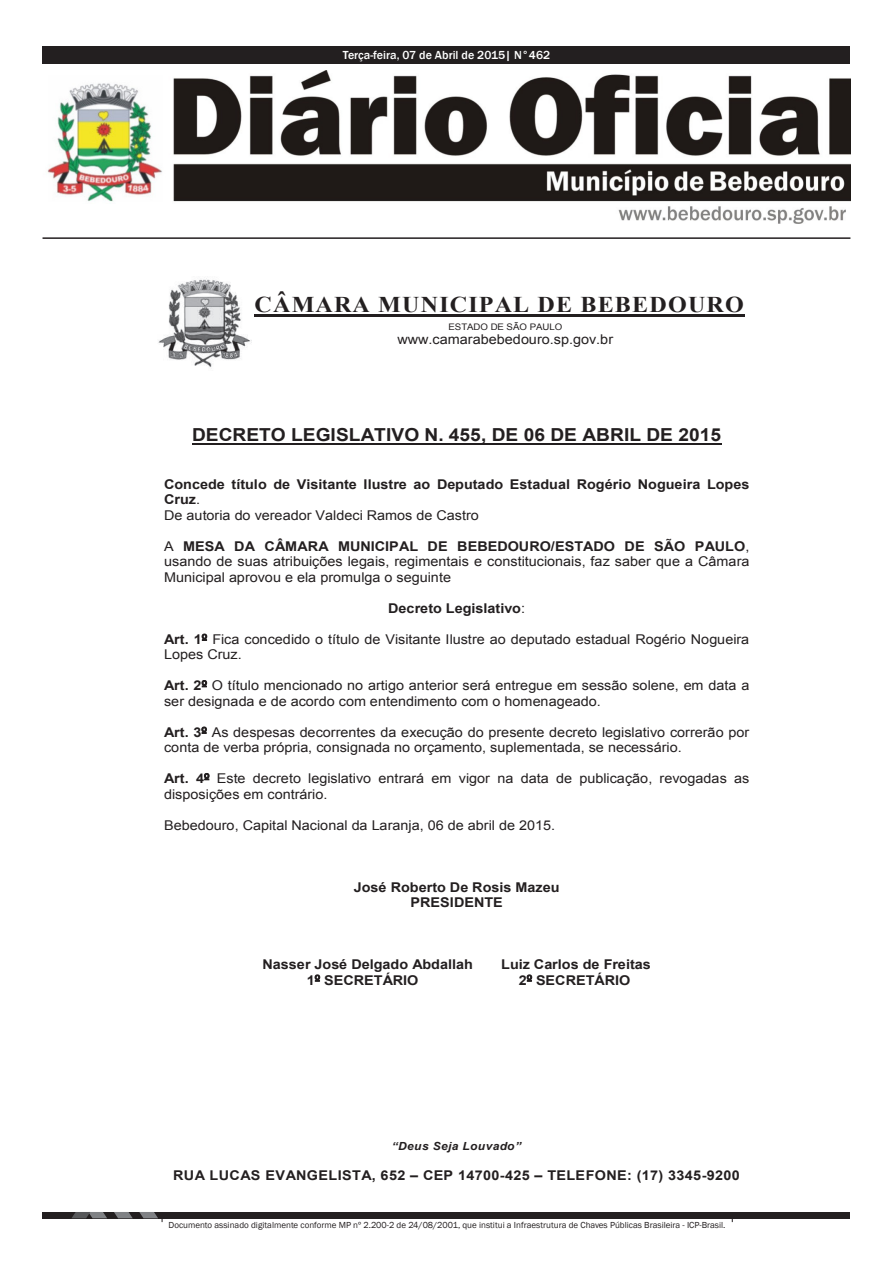
<style>
.page{position:relative;width:893px;height:1263px;background:#fff}
.page>*{position:absolute;margin:0;border:0;box-sizing:border-box;transform-origin:0 0}
.t1{font:700 22.5px "Times New Roman";letter-spacing:.05em;color:#231f20;scale:1.07 1}
.t2{font:700 17.85px "Arial";color:#231f20;scale:1.07 1}
.t3{font:13.5px/15.5px "Arial";color:#231f20;scale:1.07 1}
.t4{font:700 13.5px/15.5px "Arial";color:#231f20;scale:1.07 1}
.t5{font:700 13.5px "Arial";letter-spacing:.025em;color:#231f20;scale:1.07 1}
.t6{font:500 12px "Franklin Gothic";color:#fff}
.t7{font:italic 700 11.25px "Arial";letter-spacing:.035em;color:#231f20;scale:1.07 1}
.t8{font:9px "Franklin Gothic";color:#231f20}
.t9{font:9px "Arial";color:#231f20;scale:1.07 1}
.s1{font-weight:400}
.s2{font-weight:700}
.s3{font-family:"Microsoft Sans Serif"}
.s4{font-family:"Microsoft Sans Serif";font-weight:400}
</style>
<div class="page">
<div style="left:43px;top:47px;width:807px;height:17px;background:#231f20"></div>
<img style="left:47px;top:71px;width:803px;height:153px">
<div style="left:43px;top:1212px;width:807px;height:6px;background:#231f20"></div>
<svg style="left:114px;top:1212px;width:19px;height:6px"></svg>
<svg style="left:72px;top:1212px;width:35px;height:6px"></svg>
<svg style="left:139px;top:1212px;width:24px;height:10px"></svg>
<hr style="left:43px;top:237px;width:807px;height:2px;background:#231f20">
<img style="left:158px;top:278px;width:94px;height:90px">
<hr style="left:255px;top:314px;width:490px;height:2px;background:#231f20">
<hr style="left:192px;top:443px;width:529px;height:2px;background:#231f20">
<svg style="left:202px;top:634px;width:5px;height:7px"></svg>
<svg style="left:202px;top:680px;width:5px;height:7px"></svg>
<svg style="left:201px;top:726px;width:6px;height:8px"></svg>
<svg style="left:204px;top:773px;width:5px;height:7px"></svg>
<svg style="left:315px;top:974px;width:5px;height:7px"></svg>
<svg style="left:527px;top:974px;width:5px;height:7px"></svg>
<p class="t6" style="left:343px;top:47px;width:209px">Terça-feira, 07 de Abril de 2015| N°462</p>
<h1 class="t1" style="left:255px;top:288px;width:459px">CÂMARA MUNICIPAL DE BEBEDOURO</h1>
<p class="t9" style="left:448px;top:321px;width:108px">ESTADO DE SÃO PAULO</p>
<p class="t3" style="left:397px;top:332px;width:203px">www.camarabebedouro.sp.gov.br</p>
<h2 class="t2" style="left:192px;top:423px;width:496px">DECRETO LEGISLATIVO N. 455, DE 06 DE ABRIL DE 2015</h2>
<p class="t4" style="left:164px;top:477px;width:548px">Concede título de Visitante Ilustre ao Deputado Estadual Rogério Nogueira Lopes<br>Cruz<span class="s1">.<br>De autoria do vereador Valdeci Ramos de Castro</span></p>
<p class="t3" style="left:164px;top:538px;width:548px;text-align:justify">A <span class="s2">MESA DA CÂMARA MUNICIPAL DE BEBEDOURO/ESTADO DE SÃO PAULO</span>, usando de suas atribuições legais, regimentais e constitucionais, faz saber que a Câmara Municipal aprovou e ela promulga o seguinte</p>
<p class="t4" style="left:388px;top:601px;width:129px">Decreto Legislativo<span class="s1">:</span></p>
<p class="t3" style="left:164px;top:631px;width:548px"><span class="s2">Art. 1</span><span class="s3">º</span> Fica concedido o título de Visitante Ilustre ao deputado estadual Rogério Nogueira<br>Lopes Cruz.</p>
<p class="t3" style="left:164px;top:678px;width:548px"><span class="s2">Art. 2</span><span class="s3">º</span> O título mencionado no artigo anterior será entregue em sessão solene, em data a ser designada e de acordo com entendimento com o homenageado.</p>
<p class="t3" style="left:164px;top:724px;width:549px"><span class="s2">Art. 3</span><span class="s3">º</span> As despesas decorrentes da execução do presente decreto legislativo correrão por conta de verba própria, consignada no orçamento, suplementada, se necessário.</p>
<p class="t3" style="left:164px;top:771px;width:548px"><span class="s2">Art. 4</span><span class="s3">º</span> Este decreto legislativo entrará em vigor na data de publicação, revogadas as disposições em contrário.</p>
<p class="t3" style="left:164px;top:817px;width:367px">Bebedouro, Capital Nacional da Laranja, 06 de abril de 2015.</p>
<p class="t4" style="left:354px;top:880px;width:194px;text-align:center">José Roberto De Rosis Mazeu<br>PRESIDENTE</p>
<p class="t4" style="left:262px;top:957px;width:198px">Nasser José Delgado Abdallah</p>
<p class="t4" style="left:501px;top:957px;width:141px">Luiz Carlos de Freitas</p>
<p class="t4" style="left:307px;top:972px;width:106px">1<span class="s4">º</span> SECRETÁRIO</p>
<p class="t4" style="left:519px;top:972px;width:106px">2<span class="s4">º</span> SECRETÁRIO</p>
<p class="t7" style="left:392px;top:1138px;width:122px">“Deus Seja Louvado”</p>
<p class="t5" style="left:173px;top:1166px;width:531px">RUA LUCAS EVANGELISTA, 652 – CEP 14700-425 – TELEFONE: (17) 3345-9200</p>
<p class="t8" style="left:168px;top:1219px;width:558px">Documento assinado digitalmente conforme MP nº 2.200-2 de 24/08/2001, que institui a Infraestrutura de Chaves Públicas Brasileira - ICP-Brasil.</p>
</div>
